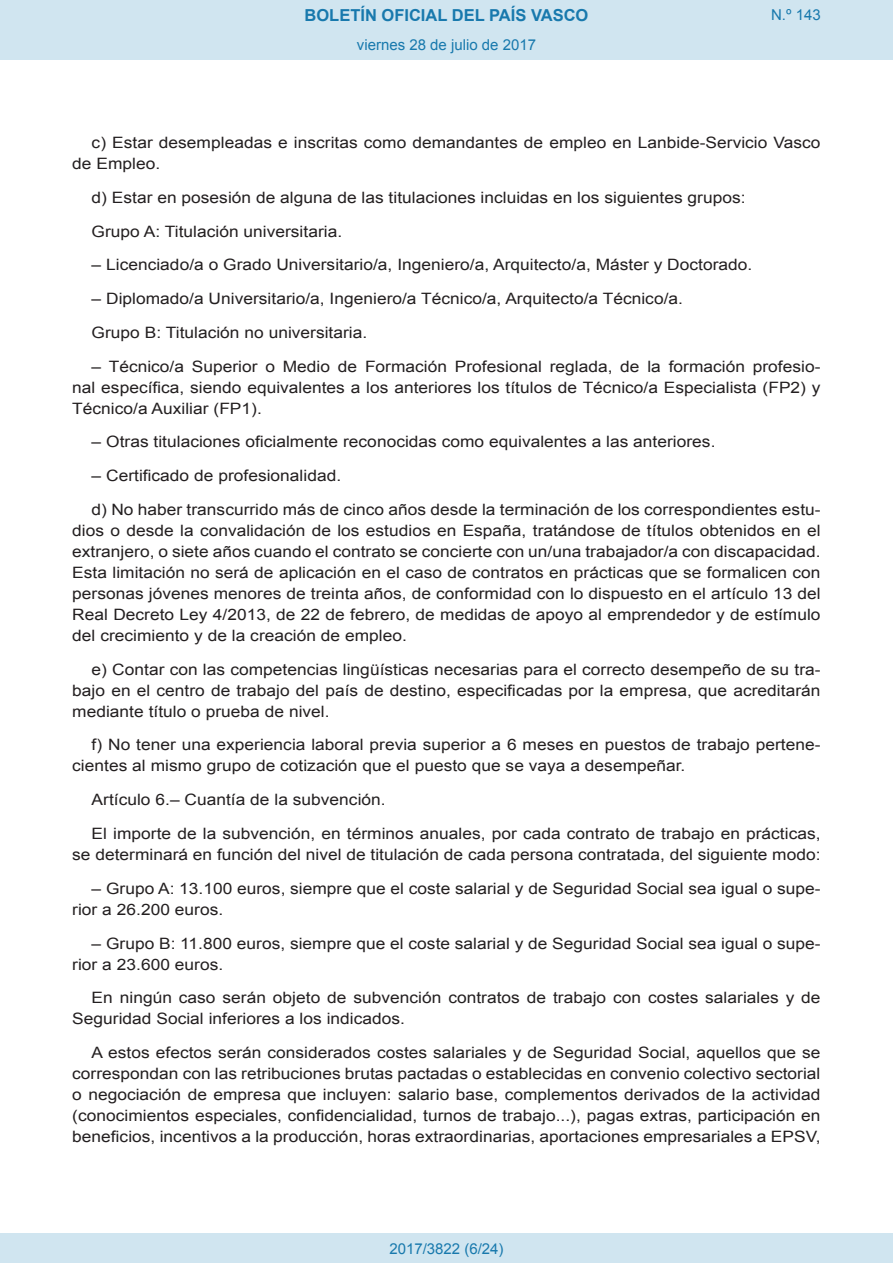
<style>
.page{position:relative;width:893px;height:1263px;background:#fff}
.page>*{position:absolute;margin:0;border:0;box-sizing:border-box;transform-origin:0 0}
.t1{font:700 16.5px "Arial";color:#1879ad}
.BOPVDetalle{font:15.6px/21px "Arial";color:#231f20;scale:1.11 1}
.Paginacion_Centro{font:15px "Arial";color:#1879ad}
</style>
<div class="page">
<div style="left:0;top:0;width:893px;height:60px;background:#d0e5f0"></div>
<div style="left:0;top:1233px;width:893px;height:30px;background:#d0e5f0"></div>
<p class="t1" style="left:305px;top:4px;width:285px">BOLETÍN OFICIAL DEL PAÍS VASCO</p>
<p class="Paginacion_Centro" style="left:357px;top:35px;width:181px">viernes 28 de julio de 2017</p>
<p class="Paginacion_Centro" style="left:771px;top:5px;width:51px">N.º 143</p>
<p class="BOPVDetalle" style="left:72px;top:132px;width:676px;text-indent:19px">c) Estar desempleadas e inscritas como demandantes de empleo en Lanbide-Servicio Vasco de Empleo.</p>
<p class="BOPVDetalle" style="left:92px;top:187px;width:591px">d) Estar en posesión de alguna de las titulaciones incluidas en los siguientes grupos:</p>
<p class="BOPVDetalle" style="left:92px;top:221px;width:227px">Grupo A: Titulación universitaria.</p>
<p class="BOPVDetalle" style="left:92px;top:255px;width:597px">– Licenciado/a o Grado Universitario/a, Ingeniero/a, Arquitecto/a, Máster y Doctorado.</p>
<p class="BOPVDetalle" style="left:92px;top:288px;width:534px">– Diplomado/a Universitario/a, Ingeniero/a Técnico/a, Arquitecto/a Técnico/a.</p>
<p class="BOPVDetalle" style="left:92px;top:322px;width:250px">Grupo B: Titulación no universitaria.</p>
<p class="BOPVDetalle" style="left:72px;top:356px;width:676px;text-align:justify;text-indent:19px">– Técnico/a Superior o Medio de Formación Profesional reglada, de la formación profesio&shy;nal específica, siendo equivalentes a los anteriores los títulos de Técnico/a Especialista (FP2) y Técnico/a Auxiliar (FP1).</p>
<p class="BOPVDetalle" style="left:92px;top:432px;width:563px">– Otras titulaciones oficialmente reconocidas como equivalentes a las anteriores.</p>
<p class="BOPVDetalle" style="left:92px;top:465px;width:226px">– Certificado de profesionalidad.</p>
<p class="BOPVDetalle" style="left:72px;top:499px;width:676px;text-align:justify;text-indent:19px">d) No haber transcurrido más de cinco años desde la terminación de los correspondientes estu&shy;dios o desde la convalidación de los estudios en España, tratándose de títulos obtenidos en el extranjero, o siete años cuando el contrato se concierte con un/una trabajador/a con discapacidad.<br>Esta limitación no será de aplicación en el caso de contratos en prácticas que se formalicen con personas jóvenes menores de treinta años, de conformidad con lo dispuesto en el artículo 13 del Real Decreto Ley 4/2013, de 22 de febrero, de medidas de apoyo al emprendedor y de estímulo del crecimiento y de la creación de empleo.</p>
<p class="BOPVDetalle" style="left:72px;top:659px;width:676px;text-align:justify;text-indent:19px">e) Contar con las competencias lingüísticas necesarias para el correcto desempeño de su tra&shy;bajo en el centro de trabajo del país de destino, especificadas por la empresa, que acreditarán mediante título o prueba de nivel.</p>
<p class="BOPVDetalle" style="left:72px;top:735px;width:676px;text-indent:19px">f) No tener una experiencia laboral previa superior a 6 meses en puestos de trabajo pertene&shy;cientes al mismo grupo de cotización que el puesto que se vaya a desempeñar.</p>
<p class="BOPVDetalle" style="left:92px;top:789px;width:266px">Artículo 6.– Cuantía de la subvención.</p>
<p class="BOPVDetalle" style="left:72px;top:823px;width:676px;text-align:right">El importe de la subvención, en términos anuales, por cada contrato de trabajo en prácticas, se determinará en función del nivel de titulación de cada persona contratada, del siguiente modo:</p>
<p class="BOPVDetalle" style="left:72px;top:878px;width:676px;text-indent:19px">– Grupo A: 13.100 euros, siempre que el coste salarial y de Seguridad Social sea igual o supe&shy;rior a 26.200 euros.</p>
<p class="BOPVDetalle" style="left:72px;top:933px;width:676px;text-indent:19px">– Grupo B: 11.800 euros, siempre que el coste salarial y de Seguridad Social sea igual o supe&shy;rior a 23.600 euros.</p>
<p class="BOPVDetalle" style="left:72px;top:987px;width:676px;text-indent:19px">En ningún caso serán objeto de subvención contratos de trabajo con costes salariales y de<br>Seguridad Social inferiores a los indicados.</p>
<p class="BOPVDetalle" style="left:72px;top:1042px;width:676px;text-align:justify;text-indent:19px">A estos efectos serán considerados costes salariales y de Seguridad Social, aquellos que se correspondan con las retribuciones brutas pactadas o establecidas en convenio colectivo sectorial o negociación de empresa que incluyen: salario base, complementos derivados de la actividad (conocimientos especiales, confidencialidad, turnos de trabajo...), pagas extras, participación en beneficios, incentivos a la producción, horas extraordinarias, aportaciones empresariales a EPSV,</p>
<p class="Paginacion_Centro" style="left:389px;top:1238px;width:116px">2017/3822 (6/24)</p>
</div>
